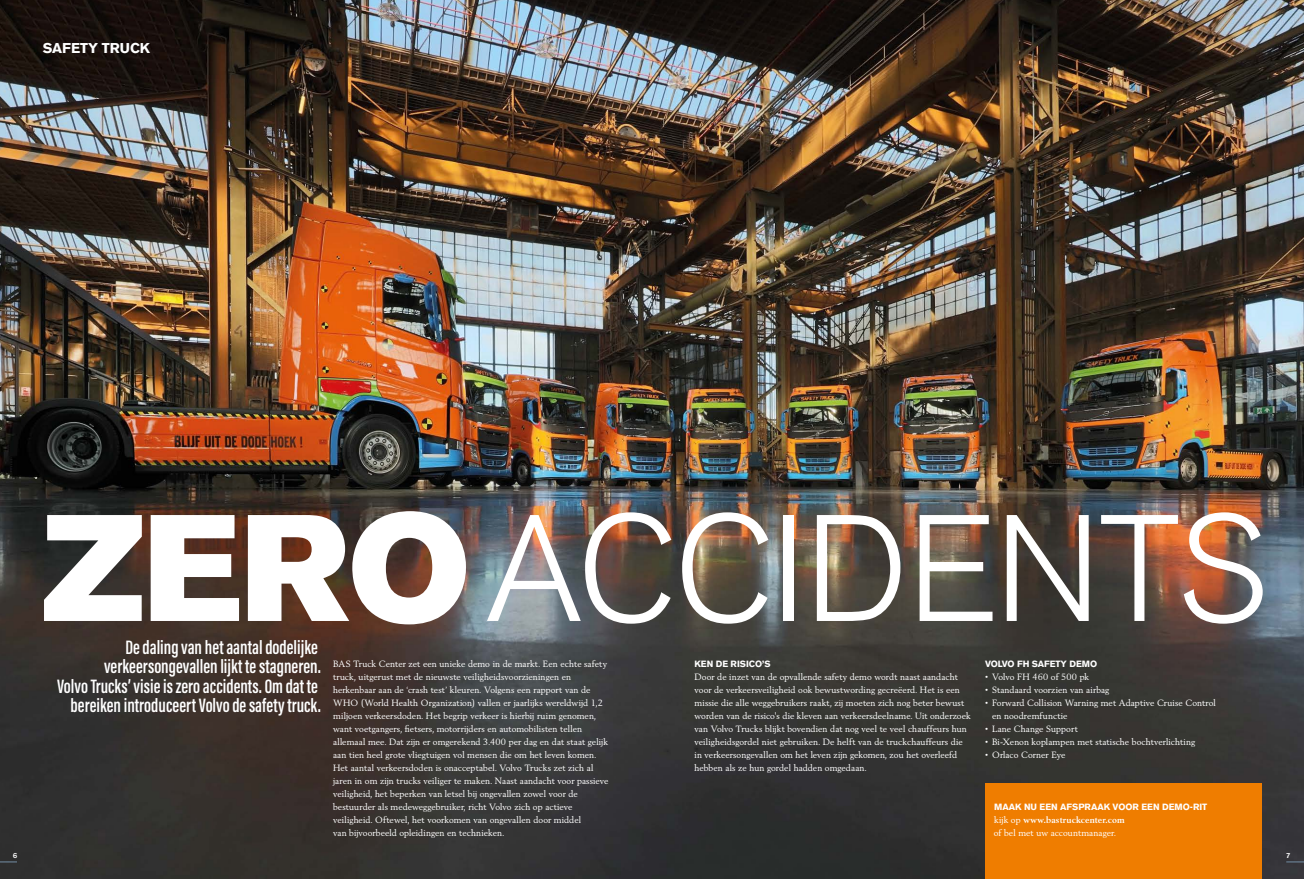
<style>
.page{position:relative;width:1304px;height:879px;background:#fff}
.page>*{position:absolute;margin:0;border:0;box-sizing:border-box;transform-origin:0 0}
.t1{font:300 150px "Volvo Sans Pro";color:#fff}
.t2{font:600 20px/19.5px "Acumin Pro Extra Cond";color:#fff;text-align:right}
.t3{font:700 14.1px "Volvo Sans Pro";color:#fff}
.t4{font:9px/13px "Volvo Serif Pro";letter-spacing:.015em;color:#fff}
.t5{font:700 9px "Volvo Sans Pro";color:#fff}
.t6{font:500 7px "Volvo Sans Pro";color:#fff}
.s1{font-family:"Volvo Sans Pro Super";font-weight:400}
.s2{font-weight:700}
</style>
<div class="page">
<img style="left:0;top:0;width:1304px;height:879px">
<svg style="left:0;top:861px;width:17px;height:1px"></svg>
<svg style="left:1286px;top:861px;width:18px;height:1px"></svg>
<div style="left:985px;top:784px;width:276px;height:95px;background:#ef7d00"></div>
<h3 class="t3" style="left:43px;top:40px;width:109px">SAFETY TRUCK</h3>
<h1 class="t1" style="left:43px;top:482px;width:1227px"><span class="s1">ZERO</span>ACCIDENTS</h1>
<h2 class="t2" style="left:57px;top:637px;width:265px">De daling van het aantal dodelijke verkeersongevallen lijkt te stagneren.<br>Volvo Trucks’ visie is zero accidents. Om dat te bereiken introduceert Volvo de safety truck.</h2>
<p class="t4" style="left:333px;top:657px;width:277px">BAS Truck Center zet een unieke demo in de markt. Een echte safety truck, uitgerust met de nieuwste veiligheidsvoorzieningen en herkenbaar aan de ‘crash test’ kleuren. Volgens een rapport van de WHO (World Health Organization) vallen er jaarlijks wereldwijd 1,2 miljoen verkeersdoden. Het begrip verkeer is hierbij ruim genomen, want voetgangers, fietsers, motorrijders en automobilisten tellen allemaal mee. Dat zijn er omgerekend 3.400 per dag en dat staat gelijk aan tien heel grote vliegtuigen vol mensen die om het leven komen.<br>Het aantal verkeersdoden is onacceptabel. Volvo Trucks zet zich al jaren in om zijn trucks veiliger te maken. Naast aandacht voor passieve veiligheid, het beperken van letsel bij ongevallen zowel voor de bestuurder als medeweggebruiker, richt Volvo zich op actieve veiligheid. Oftewel, het voorkomen van ongevallen door middel<br>van bijvoorbeeld opleidingen en technieken.</p>
<p class="t5" style="left:985px;top:658px;width:114px">VOLVO FH SAFETY DEMO</p>
<p class="t4" style="left:985px;top:670px;width:106px">• Volvo FH 460 of 500 pk</p>
<p class="t4" style="left:985px;top:683px;width:126px">• Standaard voorzien van airbag</p>
<p class="t4" style="left:992px;top:696px;width:225px;text-indent:-7px">• Forward Collision Warning met Adaptive Cruise Control en noodremfunctie</p>
<p class="t4" style="left:985px;top:722px;width:94px">• Lane Change Support</p>
<p class="t4" style="left:985px;top:735px;width:212px">• Bi-Xenon koplampen met statische bochtverlichting</p>
<p class="t4" style="left:985px;top:748px;width:82px">• Orlaco Corner Eye</p>
<p class="t5" style="left:694px;top:658px;width:78px">KEN DE RISICO’S</p>
<p class="t4" style="left:694px;top:670px;width:278px">Door de inzet van de opvallende safety demo wordt naast aandacht voor de verkeersveiligheid ook bewustwording gecreëerd. Het is een missie die alle weggebruikers raakt, zij moeten zich nog beter bewust worden van de risico's die kleven aan verkeersdeelname. Uit onderzoek van Volvo Trucks blijkt bovendien dat nog veel te veel chauffeurs hun veiligheidsgordel niet gebruiken. De helft van de truckchauffeurs die in verkeersongevallen om het leven zijn gekomen, zou het overleefd hebben als ze hun gordel hadden omgedaan.</p>
<p class="t5" style="left:994px;top:801px;width:215px">MAAK NU EEN AFSPRAAK VOOR EEN DEMO-RIT</p>
<p class="t4" style="left:994px;top:813px;width:132px">kijk op <span class="s2">www.bastruckcenter.com </span>of bel met uw accountmanager.</p>
<p class="t6" style="left:13px;top:851px;width:5px">6</p>
<p class="t6" style="left:1286px;top:851px;width:6px">7</p>
</div>
